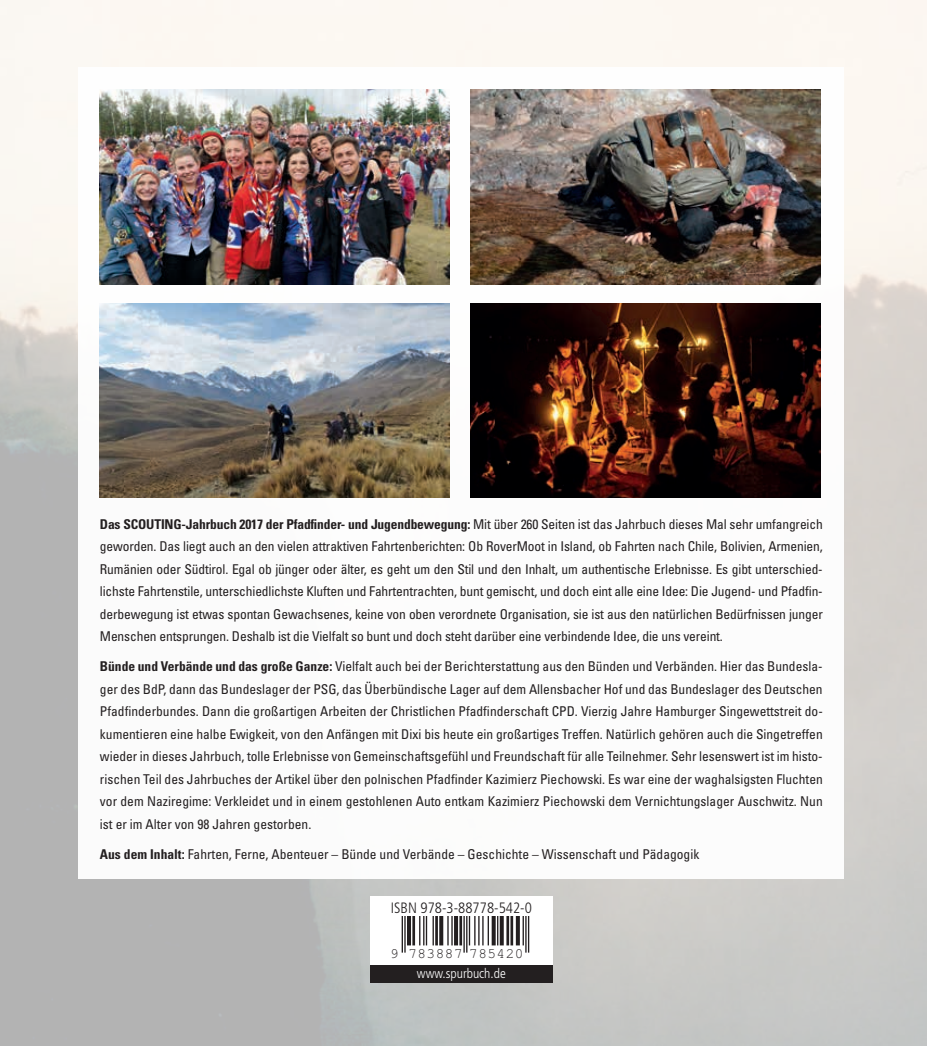
<style>
.page{position:relative;width:927px;height:1046px;background:#fff}
.page>*{position:absolute;margin:0;border:0;box-sizing:border-box;transform-origin:0 0}
.t1{font:300 condensed 15px "Frutiger";color:#231f20}
.t2{font:14.4px "Arial";letter-spacing:.035em;color:#231f20}
.t3{font:condensed 13.5px/22.5px "Univers";color:#231f20;text-align:justify}
.t4{font:300 condensed 13.5px "Frutiger";color:#fff}
.s1{font-weight:700}
</style>
<div class="page">
<img style="left:0;top:0;width:927px;height:1046px">
<hr style="left:926px;top:0;width:1px;height:232px;background:#ee1d23">
<div style="left:370px;top:896px;width:183px;height:72px;background:#fff"></div>
<div style="left:370px;top:965px;width:183px;height:17px;background:#231f20"></div>
<hr style="left:402px;top:916px;width:1px;height:37px;background:#231f20">
<hr style="left:404px;top:916px;width:2px;height:37px;background:#231f20">
<hr style="left:407px;top:916px;width:4px;height:29px;background:#231f20">
<hr style="left:412px;top:916px;width:3px;height:29px;background:#231f20">
<svg style="left:419px;top:916px;width:8px;height:29px"></svg>
<svg style="left:433px;top:916px;width:1px;height:29px"></svg>
<hr style="left:435px;top:916px;width:3px;height:29px;background:#231f20">
<svg style="left:439px;top:916px;width:4px;height:29px"></svg>
<hr style="left:447px;top:916px;width:2px;height:29px;background:#231f20">
<hr style="left:451px;top:916px;width:2px;height:29px;background:#231f20">
<hr style="left:454px;top:916px;width:4px;height:29px;background:#231f20">
<hr style="left:459px;top:916px;width:3px;height:29px;background:#231f20">
<hr style="left:463px;top:916px;width:2px;height:37px;background:#231f20">
<hr style="left:466px;top:916px;width:1px;height:37px;background:#231f20">
<svg style="left:469px;top:916px;width:1px;height:29px"></svg>
<hr style="left:474px;top:916px;width:2px;height:29px;background:#231f20">
<hr style="left:478px;top:916px;width:2px;height:29px;background:#231f20">
<hr style="left:482px;top:916px;width:2px;height:29px;background:#231f20">
<svg style="left:488px;top:916px;width:1px;height:29px"></svg>
<svg style="left:492px;top:916px;width:4px;height:29px"></svg>
<svg style="left:497px;top:916px;width:1px;height:29px"></svg>
<svg style="left:500px;top:916px;width:4px;height:29px"></svg>
<hr style="left:506px;top:916px;width:3px;height:29px;background:#231f20">
<hr style="left:510px;top:916px;width:3px;height:29px;background:#231f20">
<svg style="left:516px;top:916px;width:4px;height:29px"></svg>
<svg style="left:523px;top:916px;width:1px;height:29px"></svg>
<hr style="left:525px;top:916px;width:2px;height:37px;background:#231f20">
<hr style="left:528px;top:916px;width:1px;height:37px;background:#231f20">
<div style="left:79px;top:67px;width:765px;height:811px;background:#fff"></div>
<img style="left:100px;top:89px;width:350px;height:196px">
<img style="left:471px;top:89px;width:349px;height:196px">
<img style="left:100px;top:304px;width:350px;height:194px">
<img style="left:471px;top:304px;width:349px;height:194px">
<p class="t3" style="left:100px;top:512px;width:724px"><span class="s1">Das SCOUTING-Jahrbuch 2017 der Pfadfinder- und Jugendbewegung:</span> Mit über 260 Seiten ist das Jahrbuch dieses Mal sehr umfangreich geworden. Das liegt auch an den vielen attraktiven Fahrtenberichten: Ob RoverMoot in Island, ob Fahrten nach Chile, Bolivien, Armenien, Rumänien oder Südtirol. Egal ob jünger oder älter, es geht um den Stil und den Inhalt, um authentische Erlebnisse. Es gibt unterschied&shy;lichste Fahrtenstile, unterschiedlichste Kluften und Fahrtentrachten, bunt gemischt, und doch eint alle eine Idee: Die Jugend- und Pfadfin&shy;derbewegung ist etwas spontan Gewachsenes, keine von oben verordnete Organisation, sie ist aus den natürlichen Bedürfnissen junger Menschen entsprungen. Deshalb ist die Vielfalt so bunt und doch steht darüber eine verbindende Idee, die uns vereint.</p>
<p class="t3" style="left:100px;top:655px;width:724px"><span class="s1">Bünde und Verbände und das große Ganze:</span> Vielfalt auch bei der Berichterstattung aus den Bünden und Verbänden. Hier das Bundesla&shy;ger des BdP, dann das Bundeslager der PSG, das Überbündische Lager auf dem Allensbacher Hof und das Bundeslager des Deutschen Pfadfinderbundes. Dann die großartigen Arbeiten der Christlichen Pfadfinderschaft CPD. Vierzig Jahre Hamburger Singewettstreit do&shy;kumentieren eine halbe Ewigkeit, von den Anfängen mit Dixi bis heute ein großartiges Treffen. Natürlich gehören auch die Singetreffen wieder in dieses Jahrbuch, tolle Erlebnisse von Gemeinschaftsgefühl und Freundschaft für alle Teilnehmer. Sehr lesenswert ist im histo&shy;rischen Teil des Jahrbuches der Artikel über den polnischen Pfadfinder Kazimierz Piechowski. Es war eine der waghalsigsten Fluchten vor dem Naziregime: Verkleidet und in einem gestohlenen Auto entkam Kazimierz Piechowski dem Vernichtungslager Auschwitz. Nun ist er im Alter von 98 Jahren gestorben.</p>
<p class="t3" style="left:100px;top:842px;width:601px"><span class="s1">Aus dem Inhalt:</span> Fahrten, Ferne, Abenteuer – Bünde und Verbände – Geschichte – Wissenschaft und Pädagogik</p>
<p class="t1" style="left:391px;top:899px;width:143px">ISBN 978-3-88778-542-0</p>
<p class="t2" style="left:390px;top:944px;width:135px">9 783887 785420</p>
<p class="t4" style="left:417px;top:965px;width:90px">www.spurbuch.de</p>
</div>
